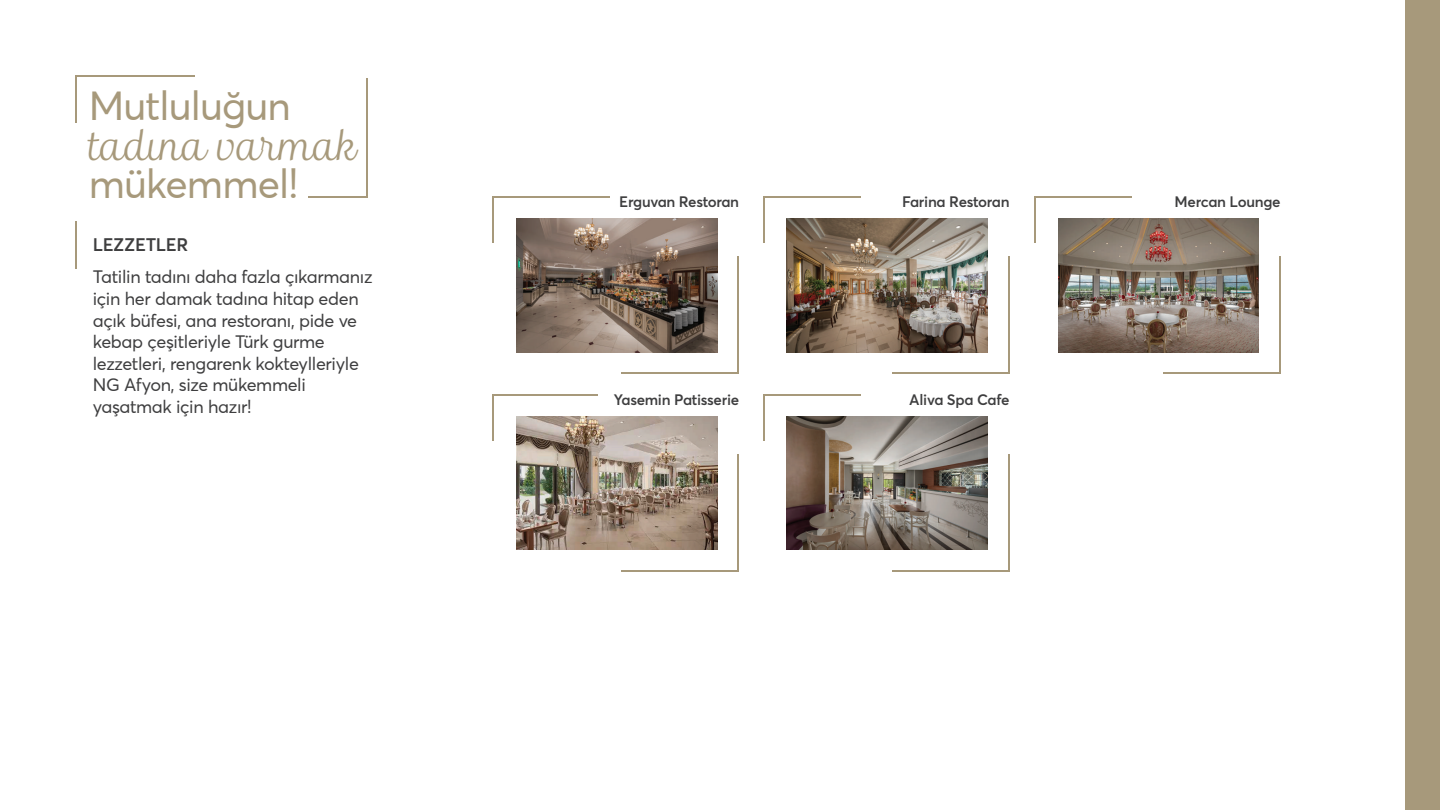
<style>
.page{position:relative;width:1440px;height:810px;background:#fff}
.page>*{position:absolute;margin:0;border:0;box-sizing:border-box;transform-origin:0 0}
.t1{font:40.5px/77.6px "Averta Std";letter-spacing:-.02em;color:#a7997b}
.t2{font:40.5px "Madre Script";letter-spacing:-.02em;color:#a7997b}
.t3{font:18px/21.6px "Averta Std";letter-spacing:-.02em;color:#3e3e3f}
.t4{font:600 18px "Averta";letter-spacing:-.02em;color:#3e3e3f}
.t5{font:600 15px "Averta";letter-spacing:-.02em;color:#3e3e3f}
</style>
<div class="page">
<hr style="left:75px;top:75px;width:120px;height:1px;background:#a7997b">
<hr style="left:75px;top:75px;width:1px;height:48px;background:#a7997b">
<hr style="left:75px;top:221px;width:1px;height:48px;background:#a7997b">
<hr style="left:308px;top:196px;width:60px;height:2px;background:#a7997b">
<hr style="left:366px;top:78px;width:2px;height:120px;background:#a7997b">
<div style="left:1405px;top:0;width:35px;height:810px;background:#a7997b"></div>
<hr style="left:1034px;top:196px;width:98px;height:2px;background:#a7997b">
<hr style="left:1034px;top:196px;width:1px;height:47px;background:#a7997b">
<hr style="left:1163px;top:372px;width:117px;height:2px;background:#a7997b">
<hr style="left:1279px;top:257px;width:1px;height:117px;background:#a7997b">
<img style="left:1058px;top:218px;width:201px;height:134px">
<hr style="left:493px;top:196px;width:117px;height:2px;background:#a7997b">
<hr style="left:493px;top:196px;width:1px;height:47px;background:#a7997b">
<hr style="left:622px;top:372px;width:117px;height:2px;background:#a7997b">
<hr style="left:738px;top:257px;width:1px;height:117px;background:#a7997b">
<img style="left:516px;top:218px;width:201px;height:134px">
<hr style="left:763px;top:196px;width:97px;height:2px;background:#a7997b">
<hr style="left:763px;top:196px;width:1px;height:47px;background:#a7997b">
<hr style="left:892px;top:372px;width:117px;height:2px;background:#a7997b">
<hr style="left:1008px;top:257px;width:1px;height:117px;background:#a7997b">
<img style="left:787px;top:218px;width:201px;height:134px">
<hr style="left:493px;top:394px;width:105px;height:2px;background:#a7997b">
<hr style="left:493px;top:394px;width:1px;height:47px;background:#a7997b">
<hr style="left:622px;top:570px;width:117px;height:2px;background:#a7997b">
<hr style="left:738px;top:454px;width:1px;height:118px;background:#a7997b">
<hr style="left:763px;top:394px;width:97px;height:2px;background:#a7997b">
<hr style="left:763px;top:394px;width:1px;height:47px;background:#a7997b">
<hr style="left:892px;top:570px;width:117px;height:2px;background:#a7997b">
<hr style="left:1008px;top:454px;width:1px;height:118px;background:#a7997b">
<img style="left:787px;top:416px;width:201px;height:134px">
<img style="left:516px;top:416px;width:201px;height:134px">
<h1 class="t1" style="left:89px;top:67px;width:211px">Mutluluğun mükemmel!</h1>
<h1 class="t2" style="left:89px;top:123px;width:269px">tadına varmak</h1>
<p class="t4" style="left:93px;top:234px;width:97px">LEZZETLER</p>
<p class="t3" style="left:93px;top:266px;width:281px">Tatilin tadını daha fazla çıkarmanız için her damak tadına hitap eden açık büfesi, ana restoranı, pide ve kebap çeşitleriyle Türk gurme lezzetleri, rengarenk kokteylleriyle<br>NG Afyon, size mükemmeli yaşatmak için hazır!</p>
<p class="t5" style="left:619px;top:192px;width:121px">Erguvan Restoran</p>
<p class="t5" style="left:902px;top:192px;width:109px">Farina Restoran</p>
<p class="t5" style="left:1175px;top:192px;width:108px">Mercan Lounge</p>
<p class="t5" style="left:614px;top:390px;width:127px">Yasemin Patisserie</p>
<p class="t5" style="left:909px;top:390px;width:102px">Aliva Spa Cafe</p>
</div>
